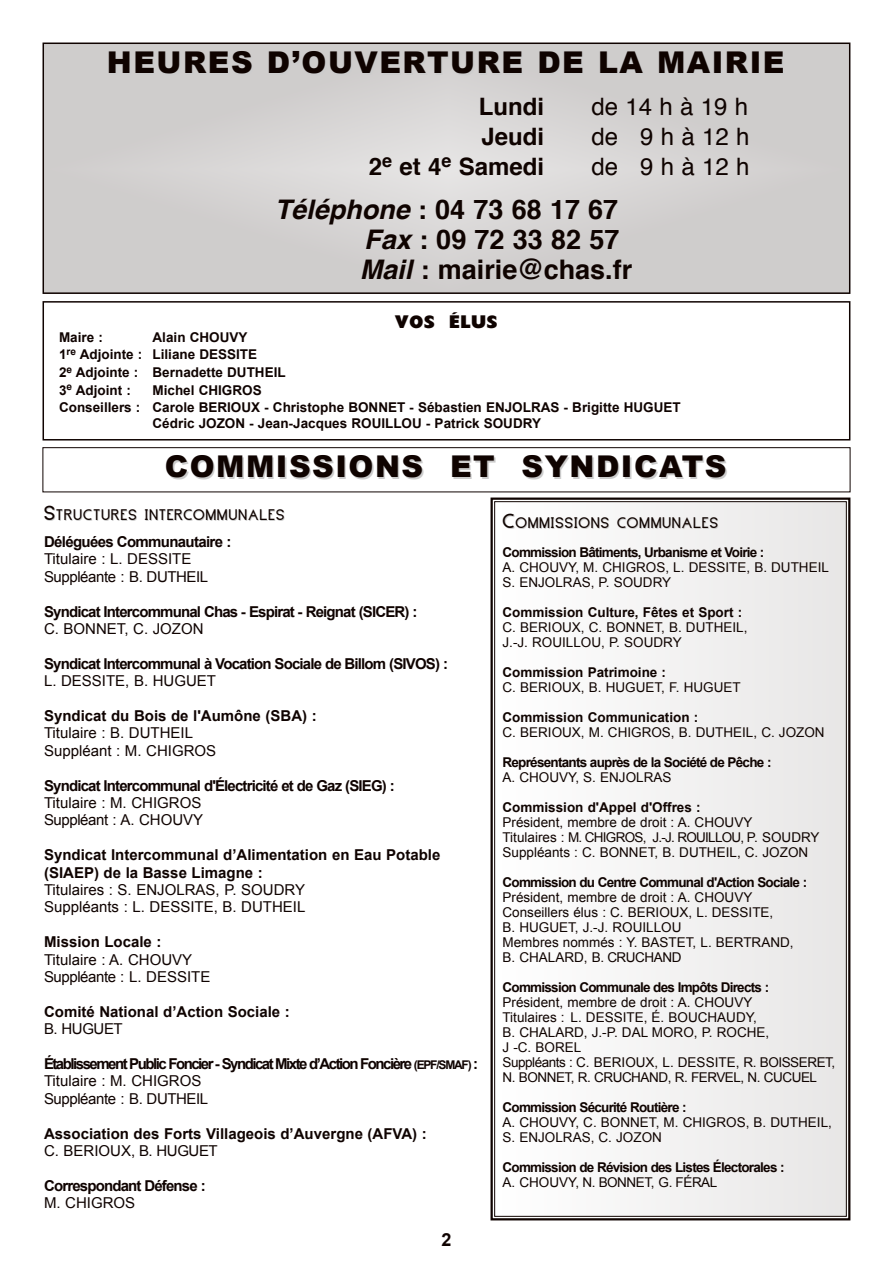
<style>
.page{position:relative;width:893px;height:1263px;background:#fff}
.page>*{position:absolute;margin:0;border:0;box-sizing:border-box;transform-origin:0 0}
.t1{font:900 30px "Arial";letter-spacing:.05em;color:#0f0300}
.t2{font:700 27px/30px "Helvetica";color:#0f0300}
.t3{font:24px "Helvetica";letter-spacing:.305em;color:#0f0300}
.t4{font:700 24px "Helvetica";color:#0f0300}
.t5{font:18px "Herald";letter-spacing:.06em;color:#0f0300}
.t6{font:700 18px "Arial";color:#0f0300}
.t7{font:15px/17.4px "Arial";color:#0f0300}
.t8{font:700 15px "Arial";letter-spacing:-.055em;color:#0f0300}
.t9{font:700 15px/17.4px "Arial";color:#0f0300}
.t10{font:700 15px/17.4px "Arial";letter-spacing:-.1em;color:#0f0300}
.t11{font:15px/17.4px "Arial";letter-spacing:-.03em;color:#0f0300}
.t12{font:13.5px/15px "Arial";color:#0f0300}
.t13{font:700 13.5px/17.7px "Arial";color:#0f0300}
.t14{font:700 13.5px "Arial";letter-spacing:-.055em;color:#0f0300}
.t15{font:13.5px "Brassfield";letter-spacing:.065em;color:#0f0300}
.t16{font:13.5px "Arial";letter-spacing:-.035em;color:#0f0300}
.s1{font-style:italic}
.s2{font-size:18px}
.s3{font-size:12px}
.s4{font-weight:400}
.s5{font-size:18px;color:#ccc}
</style>
<div class="page">
<div style="left:495px;top:502px;width:351px;height:714px;background:#f3f2f2"></div>
<div style="left:490px;top:497px;width:360px;height:723px;border:2px solid #0f0300"></div>
<div style="left:43px;top:301px;width:807px;height:139px;border:2px solid #0f0300"></div>
<svg style="left:46px;top:46px;width:801px;height:245px;background:#d3d1d0"></svg>
<div style="left:43px;top:43px;width:807px;height:251px;border:2px solid #0f0300"></div>
<div style="left:43px;top:447px;width:807px;height:45px;border:1px solid #0f0300"></div>
<h1 class="t1" style="left:107px;top:40px;width:679px">HEURES D’OUVERTURE DE LA MAIRIE</h1>
<h3 class="t4" style="left:479px;top:97px;width:67px">Lundi</h3>
<h3 class="t3" style="left:592px;top:97px;width:158px">de14hà19h</h3>
<h3 class="t4" style="left:481px;top:127px;width:64px">Jeudi</h3>
<h3 class="t3" style="left:592px;top:127px;width:160px">de 9hà12h</h3>
<h3 class="t4" style="left:369px;top:157px;width:177px">2<sup>e</sup> et 4<sup>e</sup> Samedi</h3>
<h3 class="t3" style="left:592px;top:157px;width:160px">de 9hà12h</h3>
<h2 class="t2" style="left:360px;top:196px;width:274px;text-indent:-85px"><span class="s1">Téléphone</span> : 04 73 68 17 67<br><span class="s1">Fax</span> : 09 72 33 82 57<br><span class="s1">Mail</span> : mairie@chas.fr</h2>
<h3 class="t5" style="left:396px;top:311px;width:103px">VOS ÉLUS</h3>
<p class="t13" style="left:59px;top:328px;width:228px;text-indent:94px">Alain CHOUVY<br>1<sup>re</sup> Adjointe : Liliane DESSITE<br>2<sup>e</sup> Adjointe : Bernadette DUTHEIL<br>3<sup>e</sup> Adjoint :</p>
<p class="t13" style="left:59px;top:328px;width:45px">Maire :</p>
<p class="t13" style="left:153px;top:381px;width:111px">Michel CHIGROS</p>
<p class="t13" style="left:59px;top:398px;width:623px">Conseillers : Carole BERIOUX - Christophe BONNET - Sébastien ENJOLRAS - Brigitte HUGUET</p>
<p class="t13" style="left:153px;top:414px;width:390px">Cédric JOZON - Jean-Jacques ROUILLOU - Patrick SOUDRY</p>
<h1 class="t1" style="left:165px;top:444px;width:563px">COMMISSIONS ET SYNDICATS</h1>
<p class="t15" style="left:44px;top:506px;width:242px"><span class="s2">S</span>TRUCTURES INTERCOMMUNALES</p>
<p class="t8" style="left:44px;top:533px;width:189px">Déléguées Communautaire :</p>
<p class="t11" style="left:44px;top:550px;width:166px">Titulaire : L. DESSITE<br>Suppléante : B. DUTHEIL</p>
<p class="t8" style="left:44px;top:603px;width:375px">Syndicat Intercommunal Chas - Espirat - Reignat (SICER) :</p>
<p class="t7" style="left:44px;top:620px;width:161px">C. BONNET, C. JOZON</p>
<p class="t8" style="left:44px;top:655px;width:405px">Syndicat Intercommunal à Vocation Sociale de Billom (SIVOS) :</p>
<p class="t7" style="left:44px;top:672px;width:174px">L. DESSITE, B. HUGUET</p>
<p class="t9" style="left:44px;top:707px;width:274px">Syndicat du Bois de l'Aumône (SBA) :</p>
<p class="t7" style="left:44px;top:724px;width:174px">Titulaire : B. DUTHEIL<br>Suppléant : M. CHIGROS</p>
<p class="t8" style="left:44px;top:777px;width:352px">Syndicat Intercommunal d'Électricité et de Gaz (SIEG) :</p>
<p class="t7" style="left:44px;top:794px;width:161px">Titulaire : M. CHIGROS<br>Suppléant : A. CHOUVY</p>
<p class="t9" style="left:44px;top:846px;width:398px">Syndicat Intercommunal d’Alimentation en Eau Potable (SIAEP) de la Basse Limagne :</p>
<p class="t7" style="left:44px;top:881px;width:263px">Titulaires : S. ENJOLRAS, P. SOUDRY<br>Suppléants : L. DESSITE, B. DUTHEIL</p>
<p class="t9" style="left:44px;top:933px;width:119px">Mission Locale :</p>
<p class="t7" style="left:44px;top:951px;width:168px">Titulaire : A. CHOUVY<br>Suppléante : L. DESSITE</p>
<p class="t9" style="left:44px;top:1003px;width:247px">Comité National d’Action Sociale :</p>
<p class="t7" style="left:44px;top:1020px;width:80px">B. HUGUET</p>
<p class="t10" style="left:44px;top:1055px;width:435px">Établissement Public Foncier - Syndicat Mixte d’Action Foncière <span class="s3">(EPF/SMAF)</span> :<br><span class="s4">Titulaire : M. CHIGROS<br>Suppléante : B. DUTHEIL</span></p>
<p class="t9" style="left:44px;top:1125px;width:384px">Association des Forts Villageois d’Auvergne (AFVA) :</p>
<p class="t7" style="left:44px;top:1142px;width:175px">C. BERIOUX, B. HUGUET</p>
<p class="t8" style="left:44px;top:1177px;width:163px">Correspondant Défense :</p>
<p class="t7" style="left:44px;top:1194px;width:93px">M. CHIGROS</p>
<h3 class="t6" style="left:441px;top:1230px;width:12px">2</h3>
<p class="t15" style="left:503px;top:514px;width:216px"><span class="s5">C</span>OMMISSIONS COMMUNALES</p>
<p class="t14" style="left:502px;top:544px;width:263px">Commission Bâtiments, Urbanisme et Voirie :</p>
<p class="t12" style="left:502px;top:559px;width:328px">A. CHOUVY, M. CHIGROS, L. DESSITE, B. DUTHEIL<br>S. ENJOLRAS, P. SOUDRY</p>
<p class="t13" style="left:502px;top:603px;width:241px">Commission Culture, Fêtes et Sport :</p>
<p class="t12" style="left:502px;top:619px;width:246px">C. BERIOUX, C. BONNET, B. DUTHEIL,<br>J.-J. ROUILLOU, P. SOUDRY</p>
<p class="t13" style="left:502px;top:663px;width:165px">Commission Patrimoine :</p>
<p class="t12" style="left:502px;top:679px;width:240px">C. BERIOUX, B. HUGUET, F. HUGUET</p>
<p class="t13" style="left:502px;top:708px;width:197px">Commission Communication :</p>
<p class="t12" style="left:502px;top:724px;width:324px">C. BERIOUX, M. CHIGROS, B. DUTHEIL, C. JOZON</p>
<p class="t14" style="left:502px;top:754px;width:270px">Représentants auprès de la Société de Pêche :</p>
<p class="t12" style="left:502px;top:769px;width:170px">A. CHOUVY, S. ENJOLRAS</p>
<p class="t13" style="left:502px;top:798px;width:200px">Commission d'Appel d'Offres :</p>
<p class="t12" style="left:502px;top:814px;width:319px">Président, membre de droit : A. CHOUVY<br>Titulaires : M. CHIGROS, J.-J. ROUILLOU, P. SOUDRY<br>Suppléants : C. BONNET, B. DUTHEIL, C. JOZON</p>
<p class="t14" style="left:502px;top:874px;width:306px">Commission du Centre Communal d'Action Sociale :</p>
<p class="t12" style="left:502px;top:889px;width:293px">Président, membre de droit : A. CHOUVY Conseillers élus : C. BERIOUX, L. DESSITE,<br>B. HUGUET, J.-J. ROUILLOU<br>Membres nommés : Y. BASTET, L. BERTRAND, B. CHALARD, B. CRUCHAND</p>
<p class="t14" style="left:502px;top:979px;width:268px">Commission Communale des Impôts Directs :</p>
<p class="t12" style="left:502px;top:994px;width:334px">Président, membre de droit : A. CHOUVY<br>Titulaires : L. DESSITE, É. BOUCHAUDY,<br>B. CHALARD, J.-P. DAL MORO, P. ROCHE,<br>J -C. BOREL<br>Suppléants : C. BERIOUX, L. DESSITE, R. BOISSERET, N. BONNET, R. CRUCHAND, R. FERVEL, N. CUCUEL</p>
<p class="t14" style="left:502px;top:1099px;width:186px">Commission Sécurité Routière :</p>
<p class="t12" style="left:502px;top:1114px;width:331px">A. CHOUVY, C. BONNET, M. CHIGROS, B. DUTHEIL,<br>S. ENJOLRAS, C. JOZON</p>
<p class="t14" style="left:502px;top:1159px;width:284px">Commission de Révision des Listes Électorales :</p>
<p class="t16" style="left:502px;top:1174px;width:216px">A. CHOUVY, N. BONNET, G. FÉRAL</p>
</div>
